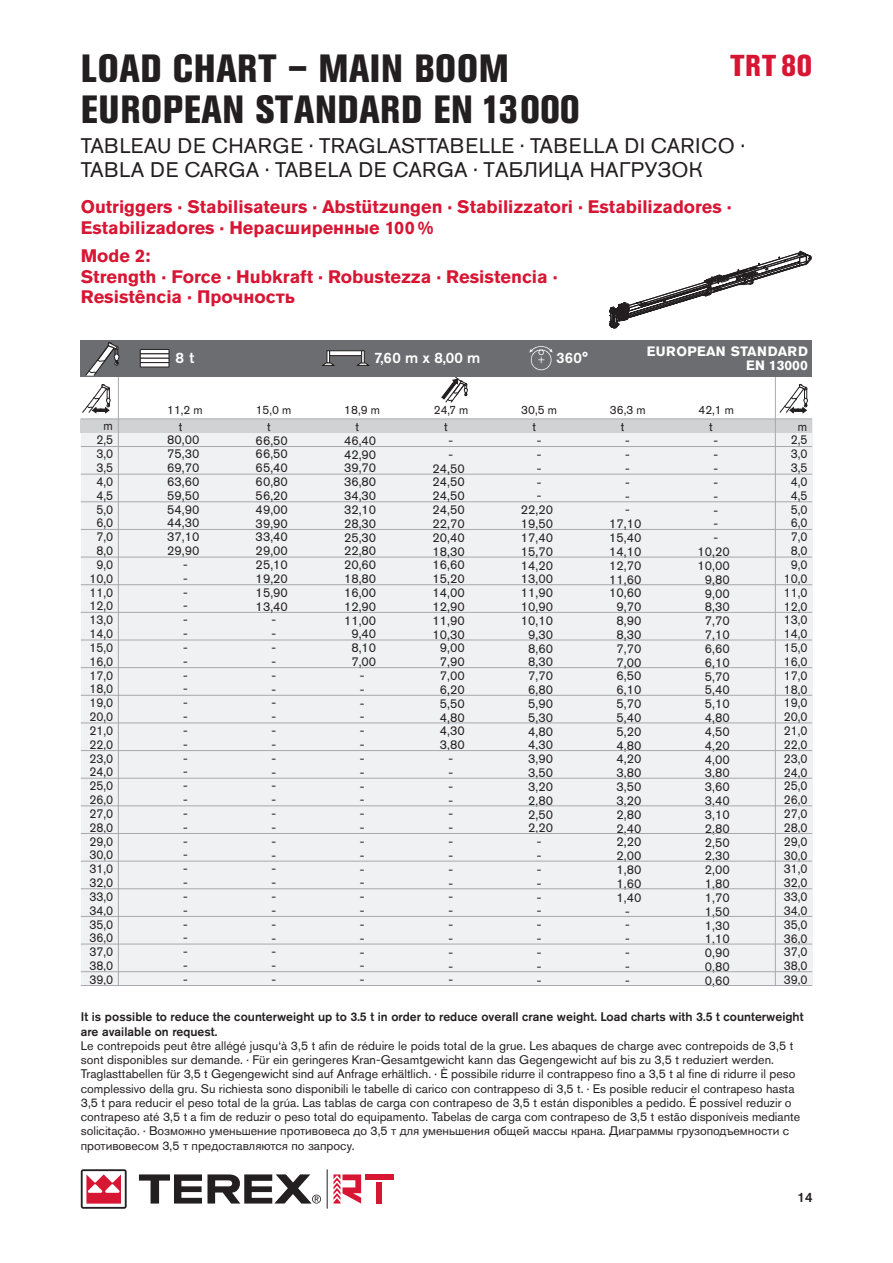
<style>
.page{position:relative;width:893px;height:1263px;background:#fff}
.page>*{position:absolute;margin:0;border:0;box-sizing:border-box;transform-origin:0 0}
.t1{font:800 condensed 39px "Akzidenz Grotesk Pro";letter-spacing:.015em;color:#231f20}
.t2{font:800 condensed 30px "Akzidenz Grotesk Pro";color:#d71634}
.t3{font:21px/24px "Akzidenz Grotesk Pro";letter-spacing:.01em;color:#231f20}
.t4{font:700 18px/20.2px "Akzidenz Grotesk Pro";color:#d71634}
.t5{font:500 15px "Akzidenz Grotesk Pro";letter-spacing:.02em;color:#fff}
.t6{font:700 13.5px/13.8px "Akzidenz Grotesk Pro";letter-spacing:.025em;color:#fff;text-align:right}
.t7{font:500 13.5px "Akzidenz Grotesk Pro";color:#231f20}
.t8{font:12.75px/13.8px "Akzidenz Grotesk Pro";color:#231f20;text-align:center}
.t9{font:12.75px/13.8px "Akzidenz Grotesk Pro";color:#231f20;text-align:right;scale:.95 1}
.t10{font:12.3px/14.2px "Akzidenz Grotesk Pro";color:#231f20}
.t11{font:500 12.3px/14.2px "Akzidenz Grotesk Pro";color:#231f20}
.t12{font:12px "Akzidenz Grotesk Pro";letter-spacing:-.005em;color:#231f20}
</style>
<div class="page">
<svg style="left:81px;top:1169px;width:46px;height:40px"></svg>
<svg style="left:139px;top:1174px;width:182px;height:29px"></svg>
<hr style="left:327px;top:1169px;width:1px;height:39px;background:#231f20">
<div style="left:376px;top:1182px;width:6px;height:21px;background:#d71634"></div>
<div style="left:365px;top:1174px;width:28px;height:6px;background:#d71634"></div>
<svg style="left:333px;top:1174px;width:28px;height:29px"></svg>
<div style="left:81px;top:419px;width:731px;height:566px;background:#f0f1f2"></div>
<div style="left:81px;top:419px;width:731px;height:14px;background:#d1d2d4"></div>
<hr style="left:81px;top:446px;width:731px;height:1px;background:#a8a9ad">
<hr style="left:81px;top:418px;width:731px;height:1px;background:#a8a9ad">
<hr style="left:81px;top:376px;width:731px;height:1px;background:#a8a9ad">
<hr style="left:81px;top:474px;width:731px;height:1px;background:#a8a9ad">
<hr style="left:81px;top:501px;width:731px;height:1px;background:#a8a9ad">
<hr style="left:81px;top:529px;width:731px;height:1px;background:#a8a9ad">
<hr style="left:81px;top:557px;width:731px;height:1px;background:#a8a9ad">
<hr style="left:81px;top:584px;width:731px;height:1px;background:#a8a9ad">
<hr style="left:81px;top:612px;width:731px;height:1px;background:#a8a9ad">
<hr style="left:81px;top:640px;width:731px;height:1px;background:#a8a9ad">
<hr style="left:81px;top:667px;width:731px;height:1px;background:#a8a9ad">
<hr style="left:81px;top:695px;width:731px;height:1px;background:#a8a9ad">
<hr style="left:81px;top:722px;width:731px;height:1px;background:#a8a9ad">
<hr style="left:81px;top:778px;width:731px;height:1px;background:#a8a9ad">
<hr style="left:81px;top:805px;width:731px;height:1px;background:#a8a9ad">
<hr style="left:81px;top:833px;width:731px;height:1px;background:#a8a9ad">
<hr style="left:81px;top:861px;width:731px;height:1px;background:#a8a9ad">
<hr style="left:81px;top:888px;width:731px;height:1px;background:#a8a9ad">
<hr style="left:81px;top:916px;width:731px;height:1px;background:#a8a9ad">
<hr style="left:81px;top:944px;width:731px;height:1px;background:#a8a9ad">
<hr style="left:81px;top:971px;width:731px;height:1px;background:#a8a9ad">
<hr style="left:81px;top:985px;width:731px;height:1px;background:#a8a9ad">
<hr style="left:81px;top:750px;width:731px;height:1px;background:#a8a9ad">
<svg style="left:82px;top:384px;width:29px;height:29px"></svg>
<svg style="left:779px;top:384px;width:29px;height:29px"></svg>
<hr style="left:118px;top:376px;width:1px;height:609px;background:#a8a9ad">
<hr style="left:775px;top:376px;width:1px;height:609px;background:#a8a9ad">
<svg style="left:441px;top:377px;width:27px;height:26px"></svg>
<div style="left:81px;top:340px;width:731px;height:36px;background:#6c6d70"></div>
<svg style="left:322px;top:350px;width:48px;height:16px"></svg>
<div style="left:140px;top:349px;width:29px;height:5px;background:#fff"></div>
<div style="left:140px;top:349px;width:29px;height:5px;border:1px solid #231f20"></div>
<div style="left:140px;top:354px;width:29px;height:4px;border:1px solid #231f20"></div>
<div style="left:140px;top:358px;width:29px;height:5px;background:#fff"></div>
<div style="left:140px;top:358px;width:29px;height:5px;border:1px solid #231f20"></div>
<hr style="left:140px;top:363px;width:29px;height:4px;background:#fff">
<div style="left:140px;top:362px;width:29px;height:5px;border:1px solid #231f20"></div>
<img style="left:529px;top:346px;width:24px;height:25px">
<svg style="left:85px;top:342px;width:34px;height:34px"></svg>
<svg style="left:609px;top:251px;width:202px;height:78px"></svg>
<h1 class="t1" style="left:81px;top:44px;width:429px">LOAD CHART – MAIN BOOM</h1>
<h2 class="t2" style="left:730px;top:46px;width:84px">TRT 80</h2>
<h1 class="t1" style="left:81px;top:84px;width:500px">EUROPEAN STANDARD EN 13000</h1>
<h3 class="t3" style="left:81px;top:134px;width:665px">TABLEAU DE CHARGE · TRAGLASTTABELLE · TABELLA DI CARICO ·<br>TABLA DE CARGA · TABELA DE CARGA · TАБЛИЦА НАГРУЗОК</h3>
<h3 class="t4" style="left:81px;top:197px;width:652px">Outriggers · Stabilisateurs · Abstützungen · Stabilizzatori · Estabilizadores ·<br>Estabilizadores · Нерасширенные 100 %</h3>
<h3 class="t4" style="left:81px;top:246px;width:478px">Mode 2:<br>Strength · Force · Hubkraft · Robustezza · Resistencia ·<br>Resistência · Прочность</h3>
<p class="t5" style="left:175px;top:348px;width:20px">8 t</p>
<p class="t5" style="left:374px;top:348px;width:107px">7,60 m x 8,00 m</p>
<p class="t5" style="left:556px;top:348px;width:33px">360°</p>
<p class="t6" style="left:647px;top:345px;width:162px">EUROPEAN STANDARD<br>EN 13000</p>
<p class="t12" style="left:167px;top:402px;width:37px">11,2 m</p>
<p class="t12" style="left:256px;top:402px;width:37px">15,0 m</p>
<p class="t12" style="left:344px;top:402px;width:37px">18,9 m</p>
<p class="t12" style="left:434px;top:402px;width:36px">24,7 m</p>
<p class="t12" style="left:521px;top:402px;width:37px">30,5 m</p>
<p class="t12" style="left:610px;top:402px;width:37px">36,3 m</p>
<p class="t12" style="left:698px;top:402px;width:37px">42,1 m</p>
<p class="t8" style="left:167px;top:419px;width:34px">t<br>80,00<br>75,30<br>69,70<br>63,60<br>59,50<br>54,90<br>44,30<br>37,10<br>29,90 -<br>-<br>-<br>-<br>-<br>-<br>-<br>-<br>-<br>-<br>-<br>-<br>-<br>-<br>-<br>-<br>-<br>-<br>-<br>-<br>-<br>-<br>-<br>-<br>-<br>-<br>-<br>-<br>-<br>-<br>-</p>
<p class="t8" style="left:256px;top:419px;width:34px">t<br>66,50<br>66,50<br>65,40<br>60,80<br>56,20<br>49,00<br>39,90<br>33,40<br>29,00<br>25,10<br>19,20<br>15,90<br>13,40 -<br>-<br>-<br>-<br>-<br>-<br>-<br>-<br>-<br>-<br>-<br>-<br>-<br>-<br>-<br>-<br>-<br>-<br>-<br>-<br>-<br>-<br>-<br>-<br>-<br>-<br>-</p>
<p class="t8" style="left:344px;top:419px;width:34px">t<br>46,40<br>42,90<br>39,70<br>36,80<br>34,30<br>32,10<br>28,30<br>25,30<br>22,80<br>20,60<br>18,80<br>16,00<br>12,90<br>11,00<br>9,40<br>8,10<br>7,00 -<br>-<br>-<br>-<br>-<br>-<br>-<br>-<br>-<br>-<br>-<br>-<br>-<br>-<br>-<br>-<br>-<br>-<br>-<br>-<br>-<br>-<br>-</p>
<p class="t8" style="left:444px;top:420px;width:5px">t</p>
<p class="t8" style="left:532px;top:420px;width:5px">t</p>
<p class="t8" style="left:521px;top:434px;width:34px">-<br>-<br>-<br>-<br>-<br>22,20<br>19,50<br>17,40<br>15,70<br>14,20<br>13,00<br>11,90<br>10,90<br>10,10<br>9,30<br>8,60<br>8,30<br>7,70<br>6,80<br>5,90<br>5,30<br>4,80<br>4,30<br>3,90<br>3,50<br>3,20<br>2,80<br>2,50<br>2,20 -<br>-<br>-<br>-<br>-<br>-<br>-<br>-<br>-<br>-<br>-</p>
<p class="t8" style="left:621px;top:420px;width:5px">t</p>
<p class="t8" style="left:609px;top:434px;width:34px">-<br>-<br>-<br>-<br>-<br>-<br>17,10<br>15,40<br>14,10<br>12,70<br>11,60<br>10,60<br>9,70<br>8,90<br>8,30<br>7,70<br>7,00<br>6,50<br>6,10<br>5,70<br>5,40<br>5,20<br>4,80<br>4,20<br>3,80<br>3,50<br>3,20<br>2,80<br>2,40<br>2,20<br>2,00<br>1,80<br>1,60<br>1,40 -<br>-<br>-<br>-<br>-<br>-</p>
<p class="t8" style="left:709px;top:420px;width:5px">t</p>
<p class="t8" style="left:697px;top:434px;width:34px">-<br>-<br>-<br>-<br>-<br>-<br>-<br>-<br>10,20<br>10,00<br>9,80<br>9,00<br>8,30<br>7,70<br>7,10<br>6,60<br>6,10<br>5,70<br>5,40<br>5,10<br>4,80<br>4,50<br>4,20<br>4,00<br>3,80<br>3,60<br>3,40<br>3,10<br>2,80<br>2,50<br>2,30<br>2,00<br>1,80<br>1,70<br>1,50<br>1,30<br>1,10<br>0,90<br>0,80<br>0,60</p>
<p class="t9" style="left:90px;top:419px;width:27px">m<br>2,5<br>3,0<br>3,5<br>4,0<br>4,5<br>5,0<br>6,0<br>7,0<br>8,0<br>9,0<br>10,0<br>11,0<br>12,0<br>13,0<br>14,0<br>15,0<br>16,0<br>17,0<br>18,0<br>19,0<br>20,0<br>21,0<br>22,0<br>23,0<br>24,0<br>25,0<br>26,0<br>27,0<br>28,0<br>29,0<br>30,0<br>31,0<br>32,0<br>33,0<br>34,0<br>35,0<br>36,0<br>37,0<br>38,0<br>39,0</p>
<p class="t9" style="left:784px;top:419px;width:27px">m<br>2,5<br>3,0<br>3,5<br>4,0<br>4,5<br>5,0<br>6,0<br>7,0<br>8,0<br>9,0<br>10,0<br>11,0<br>12,0<br>13,0<br>14,0<br>15,0<br>16,0<br>17,0<br>18,0<br>19,0<br>20,0<br>21,0<br>22,0<br>23,0<br>24,0<br>25,0<br>26,0<br>27,0<br>28,0<br>29,0<br>30,0<br>31,0<br>32,0<br>33,0<br>34,0<br>35,0<br>36,0<br>37,0<br>38,0<br>39,0</p>
<p class="t8" style="left:432px;top:433px;width:34px">-<br>-<br>24,50<br>24,50<br>24,50<br>24,50<br>22,70<br>20,40<br>18,30<br>16,60<br>15,20<br>14,00<br>12,90<br>11,90<br>10,30<br>9,00<br>7,90<br>7,00<br>6,20<br>5,50<br>4,80<br>4,30<br>3,80 -<br>-<br>-<br>-<br>-<br>-<br>-<br>-<br>-<br>-<br>-<br>-<br>-<br>-<br>-<br>-<br>-</p>
<p class="t11" style="left:81px;top:1010px;width:724px">It is possible to reduce the counterweight up to 3.5 t in order to reduce overall crane weight. Load charts with 3.5 t counterweight are available on request.</p>
<p class="t10" style="left:81px;top:1038px;width:721px">Le contrepoids peut être allégé jusqu‘à 3,5 t afin de réduire le poids total de la grue. Les abaques de charge avec contrepoids de 3,5 t sont disponibles sur demande. · Für ein geringeres Kran-Gesamtgewicht kann das Gegengewicht auf bis zu 3,5 t reduziert werden.<br>Traglasttabellen für 3,5 t Gegengewicht sind auf Anfrage erhältlich. · È possibile ridurre il contrappeso fino a 3,5 t al fine di ridurre il peso complessivo della gru. Su richiesta sono disponibili le tabelle di carico con contrappeso di 3,5 t. · Es posible reducir el contrapeso hasta 3,5 t para reducir el peso total de la grúa. Las tablas de carga con contrapeso de 3,5 t están disponibles a pedido. É possível reduzir o contrapeso até 3,5 t a fim de reduzir o peso total do equipamento. Tabelas de carga com contrapeso de 3,5 t estão disponíveis mediante solicitação. · Возможно уменьшение противовеса до 3,5 т для уменьшения общей массы крана. Диаграммы грузоподъемности с противовесом 3,5 т предоставляются по запросу.</p>
<p class="t7" style="left:798px;top:1189px;width:17px">14</p>
</div>
